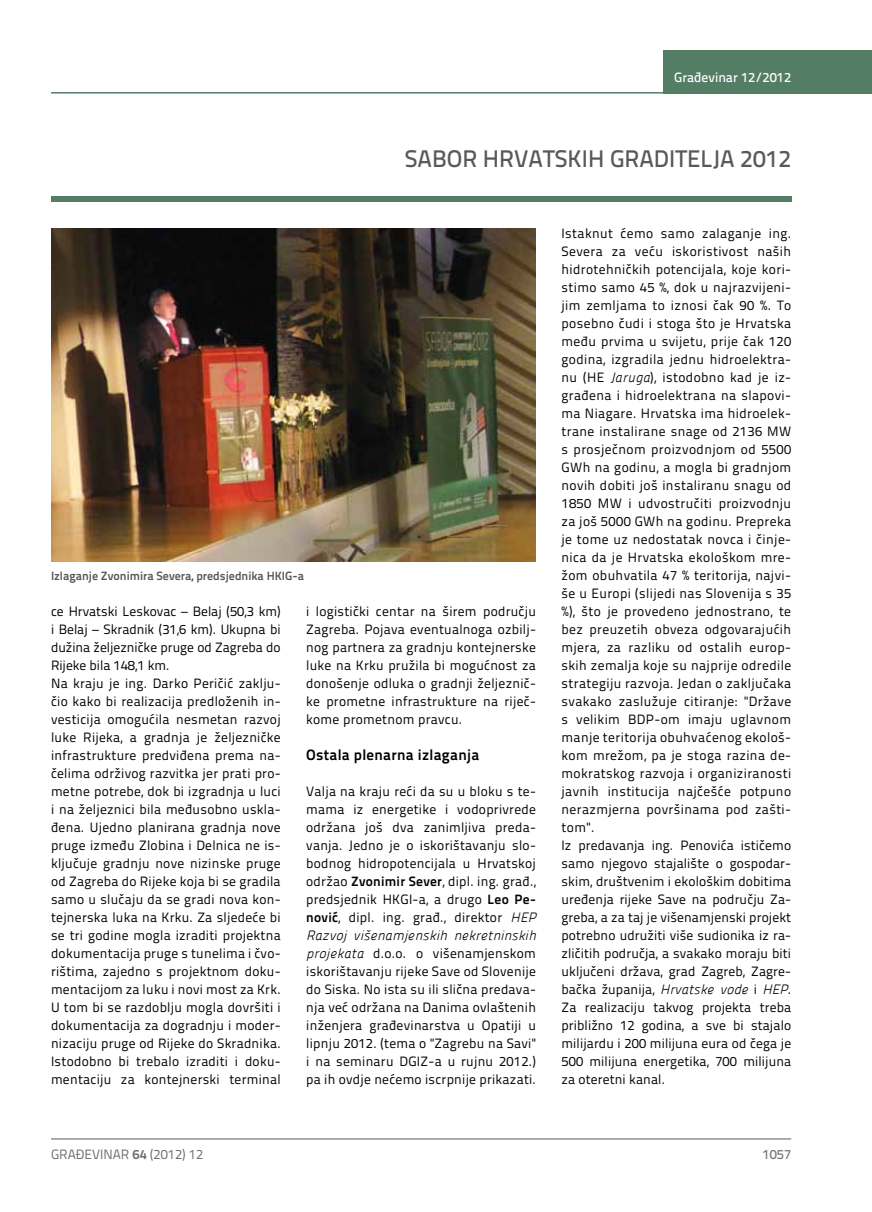
<style>
.page{position:relative;width:872px;height:1212px;background:#fff}
.page>*{position:absolute;margin:0;border:0;box-sizing:border-box;transform-origin:0 0}
.t1{font:500 24px "Titillium Text 22 L";color:#58595b}
.t2{font:700 15px "Titillium Text 22 L";letter-spacing:.02em;color:#000}
.t3{font:13.5px/18px "Titillium Text 22 L";letter-spacing:.02em;color:#000;text-align:justify}
.t4{font:italic 13.5px "Panefresco 250 wt";letter-spacing:.02em;color:#000}
.t5{font:13.5px "Titillium Text 22 L";color:#6d6e71}
.t6{font:500 13.5px "Titillium Text 22 L";color:#fff}
.t7{font:500 13.5px "Titillium Text 22 L";color:#797a7d}
.t8{font:700 12px "Titillium Text 22 L";color:#58595b}
.s1{font-weight:700}
.s2{font-family:"Panefresco 250 wt";font-style:italic}
</style>
<div class="page">
<hr style="left:51px;top:1139px;width:740px;height:1px;background:#58595b">
<hr style="left:51px;top:92px;width:612px;height:2px;background:#547d66">
<div style="left:663px;top:50px;width:209px;height:44px;background:#547d66"></div>
<div style="left:51px;top:196px;width:740px;height:6px;background:#547d66"></div>
<img style="left:51px;top:229px;width:485px;height:333px">
<p class="t6" style="left:674px;top:67px;width:118px">Građevinar 12/2012</p>
<h1 class="t1" style="left:405px;top:140px;width:388px">SABOR HRVATSKIH GRADITELJA 2012</h1>
<p class="t8" style="left:51px;top:566px;width:254px">Izlaganje Zvonimira Severa, predsjednika HKIG-a</p>
<p class="t3" style="left:51px;top:601px;width:231px;text-align:left">ce Hrvatski Leskovac – Belaj (50,3 km) i Belaj – Skradnik (31,6 km). Ukupna bi dužina željezničke pruge od Zagreba do Rijeke bila 148,1 km.<br>Na kraju je ing. Darko Peričić zaklju&shy;čio kako bi realizacija predloženih in&shy;vesticija omogućila nesmetan razvoj luke Rijeka, a gradnja je željezničke infrastrukture predviđena prema na&shy;čelima održivog razvitka jer prati pro&shy;metne potrebe, dok bi izgradnja u luci i na željeznici bila međusobno uskla&shy;đena. Ujedno planirana gradnja nove pruge između Zlobina i Delnica ne is&shy;ključuje gradnju nove nizinske pruge od Zagreba do Rijeke koja bi se gradila samo u slučaju da se gradi nova kon&shy;tejnerska luka na Krku. Za sljedeće bi se tri godine mogla izraditi projektna dokumentacija pruge s tunelima i čvo&shy;rištima, zajedno s projektnom doku&shy;mentacijom za luku i novi most za Krk.<br>U tom bi se razdoblju mogla dovršiti i dokumentacija za dogradnju i moder&shy;nizaciju pruge od Rijeke do Skradnika.<br>Istodobno bi trebalo izraditi i doku&shy;mentaciju za kontejnerski terminal</p>
<p class="t3" style="left:306px;top:601px;width:231px">i logistički centar na širem području Zagreba. Pojava eventualnoga ozbilj&shy;nog partnera za gradnju kontejnerske luke na Krku pružila bi mogućnost za donošenje odluka o gradnji željeznič&shy;ke prometne infrastrukture na riječ&shy;kome prometnom pravcu.</p>
<p class="t2" style="left:306px;top:743px;width:174px">Ostala plenarna izlaganja</p>
<p class="t3" style="left:306px;top:782px;width:231px">Valja na kraju reći da su u bloku s te&shy;mama iz energetike i vodoprivrede održana još dva zanimljiva preda&shy;vanja. Jedno je o iskorištavanju slo&shy;bodnog hidropotencijala u Hrvatskoj održao <span class="s1">Zvonimir Sever</span>, dipl. ing. građ., predsjednik HKGI-a, a drugo <span class="s1">Leo Pe&shy;nović</span>, dipl. ing. građ., direktor <span class="s2">HEP</span></p>
<p class="t4" style="left:306px;top:925px;width:231px">Razvoj višenamjenskih nekretninskih</p>
<p class="t3" style="left:306px;top:944px;width:231px"><span class="s2">projekata</span> d.o.o. o višenamjenskom iskorištavanju rijeke Save od Slovenije do Siska. No ista su ili slična predava&shy;nja već održana na Danima ovlaštenih inženjera građevinarstva u Opatiji u lipnju 2012. (tema o "Zagrebu na Savi" i na seminaru DGIZ-a u rujnu 2012.) pa ih ovdje nećemo iscrpnije prikazati.</p>
<p class="t3" style="left:561px;top:223px;width:231px;text-align:left">Istaknut ćemo samo zalaganje ing.<br>Severa za veću iskoristivost naših hidrotehničkih potencijala, koje kori&shy;stimo samo 45 %, dok u najrazvijeni&shy;jim zemljama to iznosi čak 90 %. To posebno čudi i stoga što je Hrvatska među prvima u svijetu, prije čak 120 godina, izgradila jednu hidroelektra&shy;nu (HE <span class="s2">Jaruga</span>), istodobno kad je iz&shy;građena i hidroelektrana na slapovi&shy;ma Niagare. Hrvatska ima hidroelek&shy;trane instalirane snage od 2136 MW s prosječnom proizvodnjom od 5500<br>GWh na godinu, a mogla bi gradnjom novih dobiti još instaliranu snagu od 1850 MW i udvostručiti proizvodnju za još 5000 GWh na godinu. Prepreka je tome uz nedostatak novca i činje&shy;nica da je Hrvatska ekološkom mre&shy;žom obuhvatila 47 % teritorija, najvi&shy;še u Europi (slijedi nas Slovenija s 35 %), što je provedeno jednostrano, te bez preuzetih obveza odgovarajućih mjera, za razliku od ostalih europ&shy;skih zemalja koje su najprije odredile strategiju razvoja. Jedan o zaključaka svakako zaslužuje citiranje: "Države s velikim BDP-om imaju uglavnom manje teritorija obuhvaćenog ekološ&shy;kom mrežom, pa je stoga razina de&shy;mokratskog razvoja i organiziranosti javnih institucija najčešće potpuno nerazmjerna površinama pod zašti&shy;tom".<br>Iz predavanja ing. Penovića ističemo samo njegovo stajalište o gospodar&shy;skim, društvenim i ekološkim dobitima uređenja rijeke Save na području Za&shy;greba, a za taj je višenamjenski projekt potrebno udružiti više sudionika iz ra&shy;zličitih područja, a svakako moraju biti uključeni država, grad Zagreb, Zagre&shy;bačka županija, <span class="s2">Hrvatske vode</span> i <span class="s2">HEP</span>.<br>Za realizaciju takvog projekta treba približno 12 godina, a sve bi stajalo milijardu i 200 milijuna eura od čega je 500 milijuna energetika, 700 milijuna za oteretni kanal.</p>
<p class="t5" style="left:51px;top:1144px;width:154px">GRAĐEVINAR <span class="s1">64</span> (2012) 12</p>
<p class="t7" style="left:762px;top:1144px;width:30px">1057</p>
</div>
